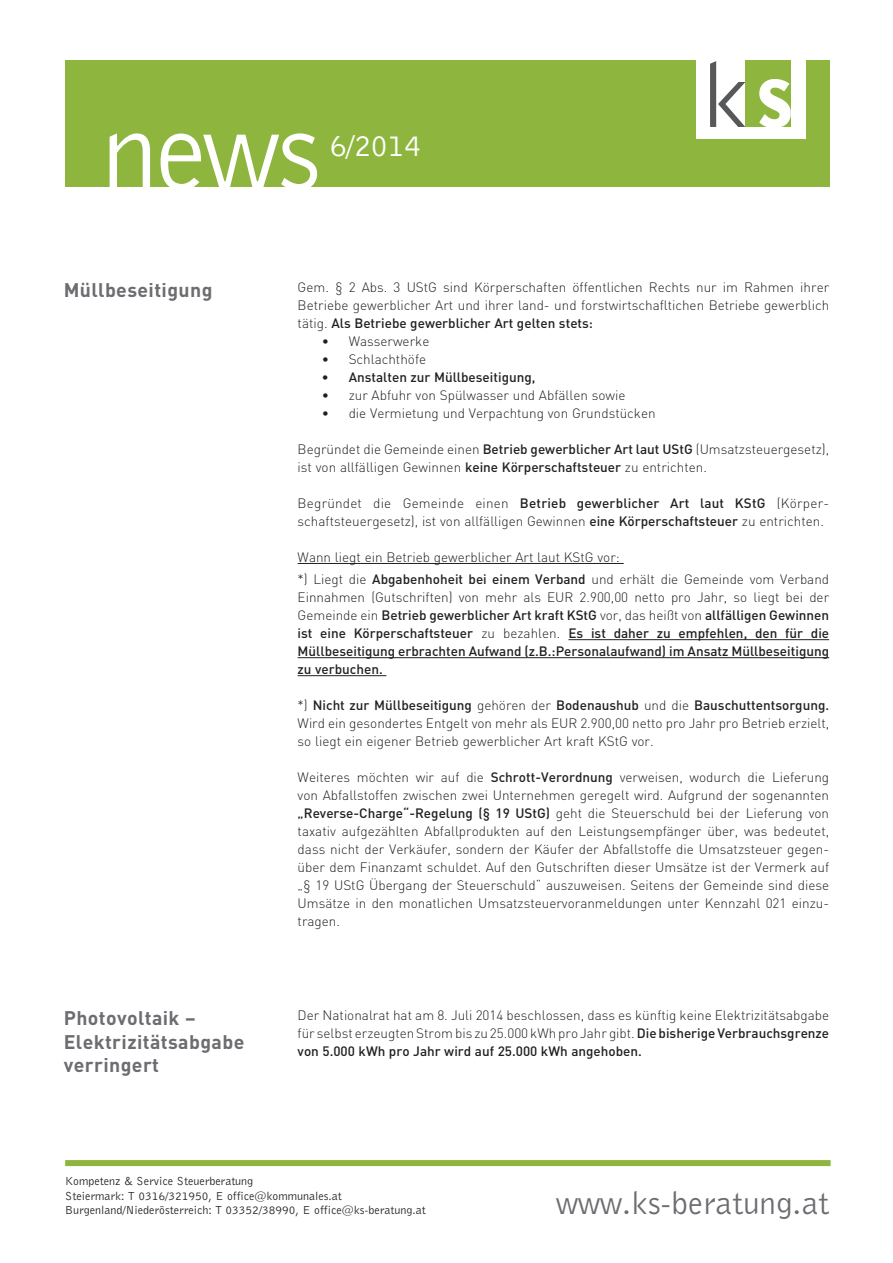
<style>
.page{position:relative;width:893px;height:1263px;background:#fff}
.page>*{position:absolute;margin:0;border:0;box-sizing:border-box;transform-origin:0 0}
.t1{font:114px "Bell Gothic BT";color:#fff}
.t2{font:33px "Bell Gothic BT";color:#6c6d70}
.t3{font:31.5px "Bell Gothic BT";color:#fff}
.t4{font:700 19.5px/23.4px "DIN";letter-spacing:.02em;color:#6c6d70}
.t5{font:300 13.5px/18px "DIN";color:#231f20;text-align:justify}
.t6{font:500 13.5px/18px "DIN";color:#231f20;text-align:justify}
.t7{font:12px/14.4px "Bell Gothic BT";color:#231f20}
.s1{font-weight:500}
.s2{font-weight:300}
</style>
<div class="page">
<div style="left:65px;top:60px;width:765px;height:127px;background:#8eb63e"></div>
<div style="left:697px;top:53px;width:109px;height:86px;background:#fff"></div>
<svg style="left:710px;top:61px;width:35px;height:66px"></svg>
<div style="left:746px;top:61px;width:45px;height:66px;background:#8eb63e"></div>
<svg style="left:759px;top:79px;width:32px;height:48px"></svg>
<div style="left:65px;top:1160px;width:766px;height:6px;background:#8eb63e"></div>
<hr style="left:298px;top:563px;width:326px;height:1px;background:#231f20">
<hr style="left:568px;top:639px;width:261px;height:1px;background:#231f20">
<hr style="left:298px;top:657px;width:531px;height:1px;background:#231f20">
<hr style="left:298px;top:675px;width:88px;height:1px;background:#231f20">
<h1 class="t1" style="left:101px;top:81px;width:221px">news</h1>
<h3 class="t3" style="left:329px;top:126px;width:94px">6/2014</h3>
<h3 class="t4" style="left:64px;top:277px;width:150px">Müllbeseitigung</h3>
<p class="t5" style="left:298px;top:278px;width:533px">Gem. § 2 Abs. 3 UStG sind Körperschaften öffentlichen Rechts nur im Rahmen ihrer Betriebe gewerblicher Art und ihrer land- und forstwirtschafltichen Betriebe gewerblich tätig. <span class="s1">Als Betriebe gewerblicher Art gelten stets:</span></p>
<p class="t5" style="left:322px;top:331px;width:109px">• Wasserwerke</p>
<p class="t5" style="left:322px;top:349px;width:106px">• Schlachthöfe</p>
<p class="t6" style="left:322px;top:367px;width:215px">• Anstalten zur Müllbeseitigung,</p>
<p class="t5" style="left:322px;top:385px;width:305px">• zur Abfuhr von Spülwasser und Abfällen sowie</p>
<p class="t5" style="left:322px;top:403px;width:335px">• die Vermietung und Verpachtung von Grundstücken</p>
<p class="t5" style="left:298px;top:439px;width:533px">Begründet die Gemeinde einen <span class="s1">Betrieb gewerblicher Art laut UStG</span> (Umsatzsteuergesetz), ist von allfälligen Gewinnen <span class="s1">keine Körperschaftsteuer</span> zu entrichten.</p>
<p class="t5" style="left:298px;top:493px;width:531px">Begründet die Gemeinde einen <span class="s1">Betrieb gewerblicher Art laut KStG</span> (Körper&shy;schaftsteuergesetz), ist von allfälligen Gewinnen <span class="s1">eine Körperschaftsteuer</span> zu entrichten.</p>
<p class="t5" style="left:298px;top:545px;width:533px;line-height:22.2px">Wann liegt ein Betrieb gewerblicher Art laut KStG vor:<br>*) Liegt die <span class="s1">Abgabenhoheit bei einem Verband</span> und erhält die Gemeinde vom Verband</p>
<p class="t6" style="left:298px;top:587px;width:533px"><span class="s2">Einnahmen (Gutschriften) von mehr als EUR 2.900,00 netto pro Jahr, so liegt bei der Gemeinde ein</span> Betrieb gewerblicher Art kraft KStG <span class="s2">vor, das heißt von</span> allfälligen Gewinnen ist eine Körperschaftsteuer <span class="s2">zu bezahlen.</span> Es ist daher zu empfehlen, den für die Müllbeseitigung erbrachten Aufwand (z.B.:Personalaufwand) im Ansatz Müllbeseitigung zu verbuchen.</p>
<p class="t5" style="left:298px;top:696px;width:533px">*) <span class="s1">Nicht zur Müllbeseitigung</span> gehören der <span class="s1">Bodenaushub</span> und die <span class="s1">Bauschuttentsorgung.<br></span>Wird ein gesondertes Entgelt von mehr als EUR 2.900,00 netto pro Jahr pro Betrieb erzielt, so liegt ein eigener Betrieb gewerblicher Art kraft KStG vor.</p>
<p class="t5" style="left:298px;top:768px;width:533px">Weiteres möchten wir auf die <span class="s1">Schrott-Verordnung</span> verweisen, wodurch die Lieferung von Abfallstoffen zwischen zwei Unternehmen geregelt wird. Aufgrund der sogenannten <span class="s1">„Reverse-Charge“-Regelung (§ 19 UStG)</span> geht die Steuerschuld bei der Lieferung von taxativ aufgezählten Abfallprodukten auf den Leistungsempfänger über, was bedeutet, dass nicht der Verkäufer, sondern der Käufer der Abfallstoffe die Umsatzsteuer gegen&shy;über dem Finanzamt schuldet. Auf den Gutschriften dieser Umsätze ist der Vermerk auf „§ 19 UStG Übergang der Steuerschuld“ auszuweisen. Seitens der Gemeinde sind diese Umsätze in den monatlichen Umsatzsteuervoranmeldungen unter Kennzahl 021 einzu&shy;tragen.</p>
<h3 class="t4" style="left:64px;top:1006px;width:182px">Photovoltaik –<br>Elektrizitätsabgabe verringert</h3>
<p class="t5" style="left:298px;top:1006px;width:533px">Der Nationalrat hat am 8. Juli 2014 beschlossen, dass es künftig keine Elektrizitätsabgabe für selbst erzeugten Strom bis zu 25.000 kWh pro Jahr gibt. <span class="s1">Die bisherige Verbrauchsgrenze von 5.000 kWh pro Jahr wird auf 25.000 kWh angehoben.</span></p>
<p class="t7" style="left:65px;top:1174px;width:362px">Kompetenz &amp; Service Steuerberatung<br>Steiermark: T 0316/321950, E office@kommunales.at<br>Burgenland/Niederösterreich: T 03352/38990, E office@ks-beratung.at</p>
<h2 class="t2" style="left:556px;top:1183px;width:275px">www.ks-beratung.at</h2>
</div>
